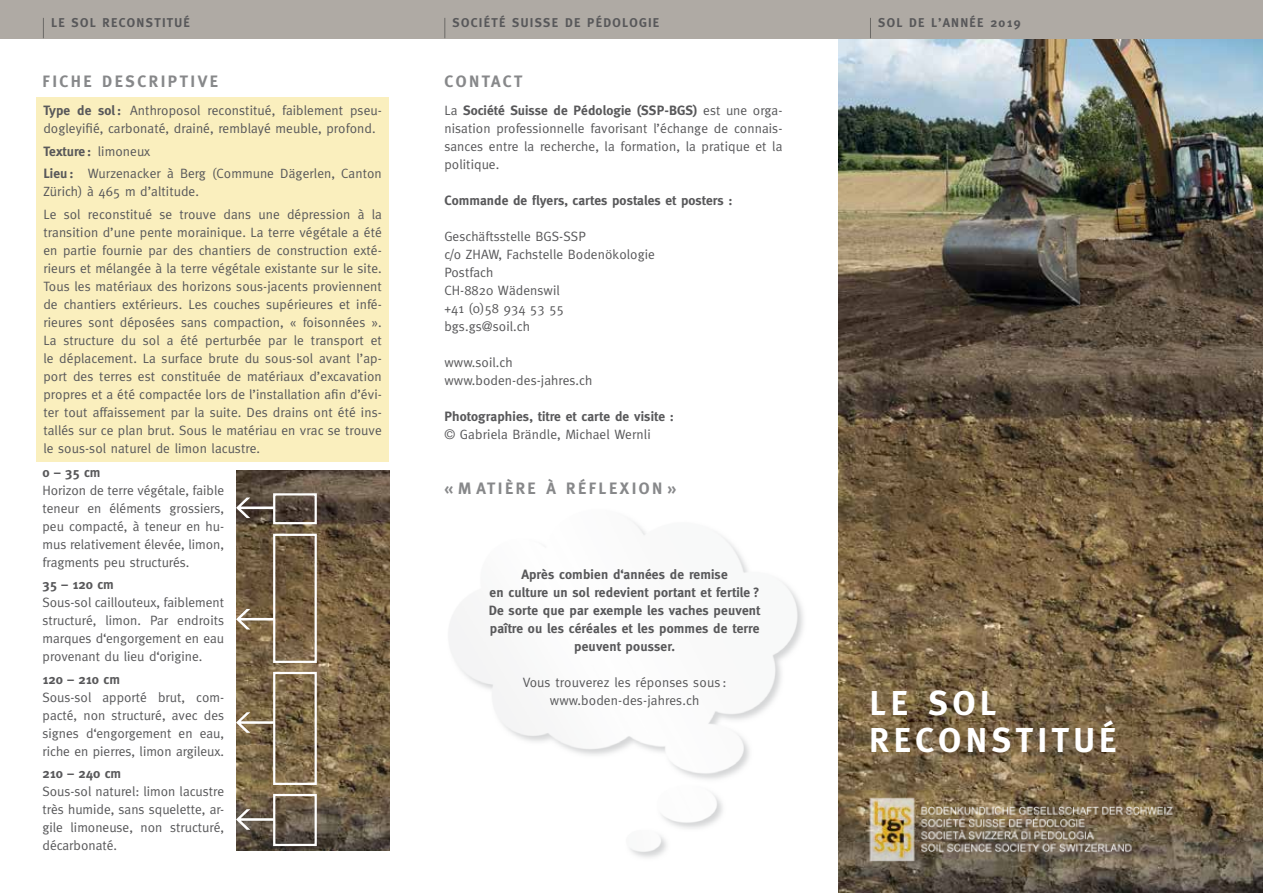
<style>
.page{position:relative;width:1263px;height:893px;background:#fff}
.page>*{position:absolute;margin:0;border:0;box-sizing:border-box;transform-origin:0 0}
.t1{font:700 34.5px/37.5px "Meta";letter-spacing:.13em;color:#fff}
.t2{font:700 16.5px "Meta";letter-spacing:.15em;color:#87888a}
.t3{font:13.5px/18px "Meta";letter-spacing:.005em;color:#58585a;text-align:justify}
.t4{font:700 13.5px/18px "Meta";letter-spacing:.01em;color:#58585a;text-align:center}
.t5{font:700 12.75px "Meta";letter-spacing:.1em;color:#58585a}
.s1{font-weight:700}
</style>
<div class="page">
<img style="left:838px;top:38px;width:425px;height:855px">
<img style="left:236px;top:470px;width:153px;height:380px">
<img style="left:449px;top:522px;width:354px;height:336px">
<div style="left:36px;top:97px;width:353px;height:365px;background:#faefbe"></div>
<img style="left:865px;top:796px;width:324px;height:65px">
<div style="left:273px;top:534px;width:44px;height:129px;border:2px solid #fff"></div>
<svg style="left:236px;top:609px;width:39px;height:20px"></svg>
<div style="left:273px;top:672px;width:44px;height:113px;border:2px solid #fff"></div>
<svg style="left:236px;top:712px;width:39px;height:21px"></svg>
<div style="left:273px;top:794px;width:44px;height:52px;border:2px solid #fff"></div>
<svg style="left:236px;top:809px;width:39px;height:21px"></svg>
<div style="left:273px;top:493px;width:44px;height:31px;border:2px solid #fff"></div>
<svg style="left:236px;top:497px;width:39px;height:21px"></svg>
<div style="left:0;top:0;width:1263px;height:38px;background:#afaaa4"></div>
<svg style="left:870px;top:18px;width:1px;height:20px"></svg>
<svg style="left:444px;top:18px;width:1px;height:20px"></svg>
<svg style="left:43px;top:18px;width:1px;height:20px"></svg>
<p class="t5" style="left:51px;top:15px;width:140px">LE SOL RECONSTITUÉ</p>
<p class="t5" style="left:452px;top:15px;width:208px">SOCIÉTÉ SUISSE DE PÉDOLOGIE</p>
<p class="t5" style="left:878px;top:15px;width:144px">SOL DE L’ANNÉE 2019</p>
<p class="t2" style="left:43px;top:71px;width:177px">FICHE DESCRIPTIVE</p>
<p class="t2" style="left:444px;top:71px;width:80px">CONTACT</p>
<p class="t3" style="left:43px;top:101px;width:340px"><span class="s1">Type de sol:</span> Anthroposol reconstitué, faiblement pseu&shy;dogleyifié, carbonaté, drainé, remblayé meuble, profond.</p>
<p class="t3" style="left:43px;top:140px;width:340px;line-height:22.5px"><span class="s1">Texture:</span> limoneux<br><span class="s1">Lieu:</span> Wurzenacker à Berg (Commune Dägerlen, Canton</p>
<p class="t3" style="left:43px;top:180px;width:340px;line-height:22.5px">Zürich) à 465 m d’altitude.<br>Le sol reconstitué se trouve dans une dépression à la</p>
<p class="t3" style="left:43px;top:223px;width:340px">transition d’une pente morainique. La terre végétale a été en partie fournie par des chantiers de construction exté&shy;rieurs et mélangée à la terre végétale existante sur le site.<br>Tous les matériaux des horizons sous-jacents proviennent de chantiers extérieurs. Les couches supérieures et infé&shy;rieures sont déposées sans compaction, « foisonnées ».<br>La structure du sol a été perturbée par le transport et le déplacement. La surface brute du sous-sol avant l’ap&shy;port des terres est constituée de matériaux d’excavation propres et a été compactée lors de l’installation afin d’évi&shy;ter tout affaissement par la suite. Des drains ont été ins&shy;tallés sur ce plan brut. Sous le matériau en vrac se trouve le sous-sol naturel de limon lacustre.</p>
<p class="t4" style="left:43px;top:463px;width:60px">0 – 35 cm</p>
<p class="t3" style="left:43px;top:481px;width:183px">Horizon de terre végétale, faible teneur en éléments grossiers, peu compacté, à teneur en hu&shy;mus relativement élevée, limon, fragments peu structurés.</p>
<p class="t4" style="left:43px;top:575px;width:73px">35 – 120 cm</p>
<p class="t3" style="left:43px;top:593px;width:183px">Sous-sol caillouteux, faiblement structuré, limon. Par endroits marques d‘engorgement en eau provenant du lieu d‘origine.</p>
<p class="t4" style="left:43px;top:670px;width:79px">120 – 210 cm</p>
<p class="t3" style="left:43px;top:688px;width:183px">Sous-sol apporté brut, com&shy;pacté, non structuré, avec des signes d‘engorgement en eau, riche en pierres, limon argileux.</p>
<p class="t4" style="left:43px;top:764px;width:80px">210 – 240 cm</p>
<p class="t3" style="left:43px;top:782px;width:183px">Sous-sol naturel: limon lacustre très humide, sans squelette, ar&shy;gile limoneuse, non structuré, décarbonaté.</p>
<p class="t3" style="left:444px;top:101px;width:340px">La <span class="s1">Société Suisse de Pédologie (SSP-BGS)</span> est une orga&shy;nisation professionnelle favorisant l’échange de connais&shy;sances entre la recherche, la formation, la pratique et la politique.</p>
<p class="t4" style="left:444px;top:191px;width:290px">Commande de flyers, cartes postales et posters :</p>
<p class="t3" style="left:444px;top:227px;width:212px;text-align:left">Geschäftsstelle BGS-SSP<br>c/o ZHAW, Fachstelle Bodenökologie<br>Postfach<br>CH-8820 Wädenswil<br>+41 (0)58 934 53 55<br>bgs.gs@soil.ch</p>
<p class="t3" style="left:444px;top:353px;width:149px">www.soil.ch www.boden-des-jahres.ch</p>
<p class="t4" style="left:444px;top:407px;width:231px">Photographies, titre et carte de visite :</p>
<p class="t3" style="left:444px;top:425px;width:208px">© Gabriela Brändle, Michael Wernli</p>
<p class="t2" style="left:444px;top:478px;width:233px">« M ATIÈRE À RÉFLEXION »</p>
<p class="t4" style="left:489px;top:565px;width:273px">Après combien d‘années de remise<br>en culture un sol redevient portant et fertile ?<br>De sorte que par exemple les vaches peuvent paître ou les céréales et les pommes de terre peuvent pousser.</p>
<p class="t3" style="left:523px;top:673px;width:205px;text-align:center">Vous trouverez les réponses sous: www.boden-des-jahres.ch</p>
<h1 class="t1" style="left:870px;top:684px;width:248px">LE SOL<br>RECONSTITUÉ</h1>
</div>
